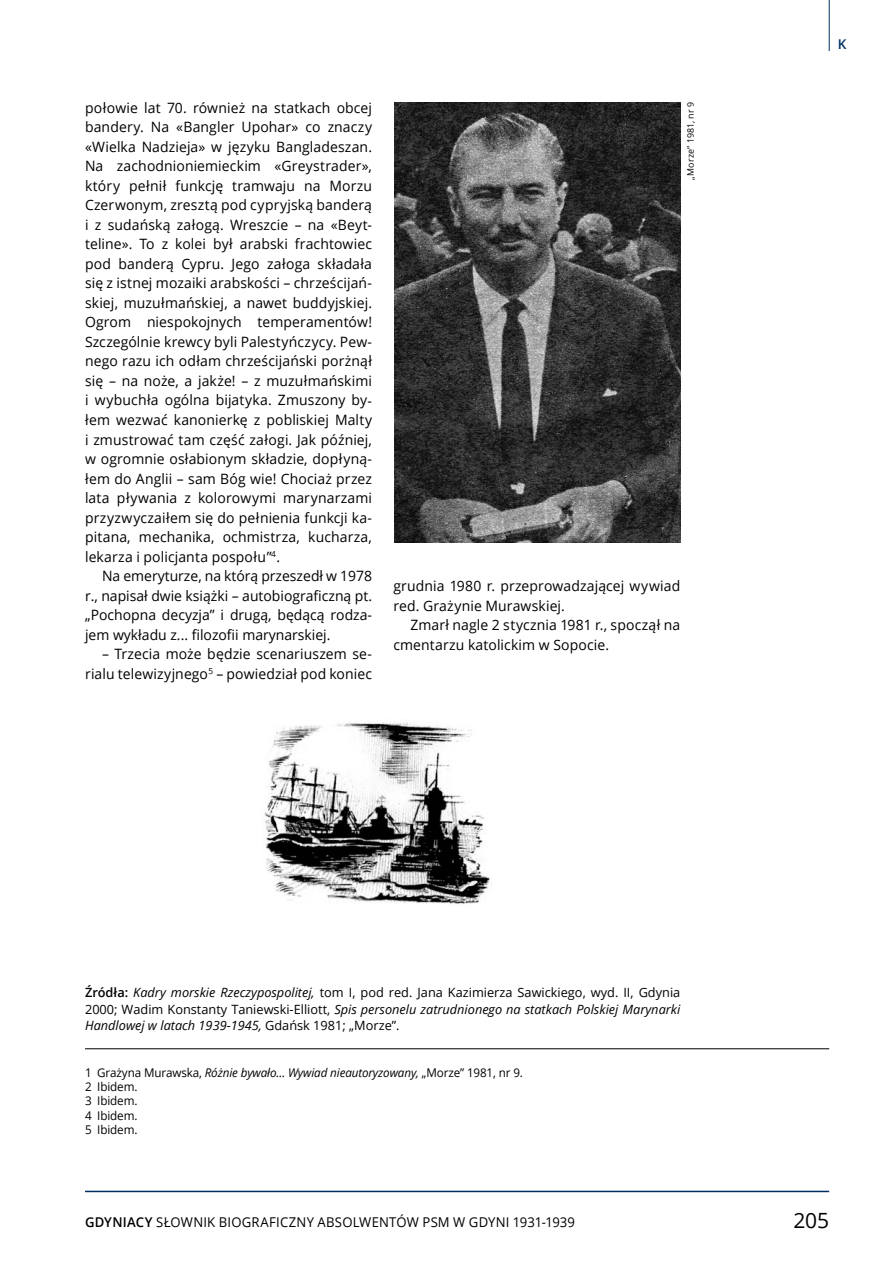
<style>
.page{position:relative;width:893px;height:1263px;background:#fff}
.page>*{position:absolute;margin:0;border:0;box-sizing:border-box;transform-origin:0 0}
.t1{font:21px "Open Sans";color:#000}
.t2{font:14.25px/19.5px "Open Sans";letter-spacing:.005em;color:#000;text-align:justify}
.t3{font:13.5px "Open Sans";letter-spacing:.015em;color:#000}
.t4{font:600 13.5px "Open Sans";color:#003063}
.t5{font:italic 12.75px/16.5px "Open Sans";color:#000;text-align:justify}
.t6{font:12px/14.4px "Open Sans";letter-spacing:-.01em;color:#000}
.t7{font:9px "Open Sans";letter-spacing:.025em;color:#000}
.s1{font-weight:600;font-style:normal}
.s2{font-style:normal}
.s3{font-style:italic}
.s4{font-weight:600}
</style>
<div class="page">
<hr style="left:85px;top:1191px;width:744px;height:1px;background:#003063">
<hr style="left:829px;top:0;width:1px;height:51px;background:#003063">
<img style="left:394px;top:102px;width:286px;height:440px">
<img style="left:264px;top:722px;width:226px;height:182px">
<hr style="left:85px;top:1048px;width:744px;height:1px;background:#000">
<p class="t2" style="left:85px;top:98px;width:289px">połowie lat 70. również na statkach obcej bandery. Na «Bangler Upohar» co znaczy «Wielka Nadzieja» w języku Bangladeszan.<br>Na zachodnioniemieckim «Greystrader», który pełnił funkcję tramwaju na Morzu Czerwonym, zresztą pod cypryjską banderą i z sudańską załogą. Wreszcie – na «Beyt&shy;teline». To z kolei był arabski frachtowiec pod banderą Cypru. Jego załoga składała się z istnej mozaiki arabskości – chrześcijań&shy;skiej, muzułmańskiej, a nawet buddyjskiej.<br>Ogrom niespokojnych temperamentów!<br>Szczególnie krewcy byli Palestyńczycy. Pew&shy;nego razu ich odłam chrześcijański porżnął się – na noże, a jakże! – z muzułmańskimi i wybuchła ogólna bijatyka. Zmuszony by&shy;łem wezwać kanonierkę z pobliskiej Malty i zmustrować tam część załogi. Jak później, w ogromnie osłabionym składzie, dopłyną&shy;łem do Anglii – sam Bóg wie! Chociaż przez lata pływania z kolorowymi marynarzami przyzwyczaiłem się do pełnienia funkcji ka&shy;pitana, mechanika, ochmistrza, kucharza, lekarza i policjanta pospołu”<sup>4</sup>.</p>
<p class="t2" style="left:85px;top:566px;width:289px;text-indent:17px">Na emeryturze, na którą przeszedł w 1978 r., napisał dwie książki – autobiograficzną pt. „Pochopna decyzja” i drugą, będącą rodza&shy;jem wykładu z... filozofii marynarskiej.</p>
<p class="t2" style="left:85px;top:644px;width:289px;text-align:right">– Trzecia może będzie scenariuszem se&shy;rialu telewizyjnego<sup>5</sup> – powiedział pod koniec</p>
<p class="t7" style="left:684px;top:180px;width:79px;rotate:-90deg">„Morze” 1981, nr 9</p>
<p class="t2" style="left:393px;top:576px;width:289px">grudnia 1980 r. przeprowadzającej wywiad red. Grażynie Murawskiej.</p>
<p class="t2" style="left:393px;top:615px;width:289px;text-indent:17px">Zmarł nagle 2 stycznia 1981 r., spoczął na cmentarzu katolickim w Sopocie.</p>
<p class="t4" style="left:838px;top:34px;width:10px">K</p>
<p class="t5" style="left:85px;top:984px;width:597px"><span class="s1">Źródła:</span> Kadry morskie Rzeczypospolitej, <span class="s2">tom I, pod red. Jana Kazimierza Sawickiego, wyd. II, Gdynia 2000; Wadim Konstanty Taniewski-Elliott,</span> Spis personelu zatrudnionego na statkach Polskiej Marynarki Handlowej w latach 1939-1945, <span class="s2">Gdańsk 1981; „Morze”.</span></p>
<p class="t6" style="left:85px;top:1065px;width:439px">1 Grażyna Murawska, <span class="s3">Różnie bywało… Wywiad nieautoryzowany,</span> „Morze” 1981, nr 9.<br>2 Ibidem.<br>3 Ibidem.<br>4 Ibidem.<br>5 Ibidem.</p>
<p class="t3" style="left:85px;top:1212px;width:491px"><span class="s4">GDYNIACY</span> SŁOWNIK BIOGRAFICZNY ABSOLWENTÓW PSM W GDYNI 1931-1939</p>
<h1 class="t1" style="left:793px;top:1206px;width:37px">205</h1>
</div>
